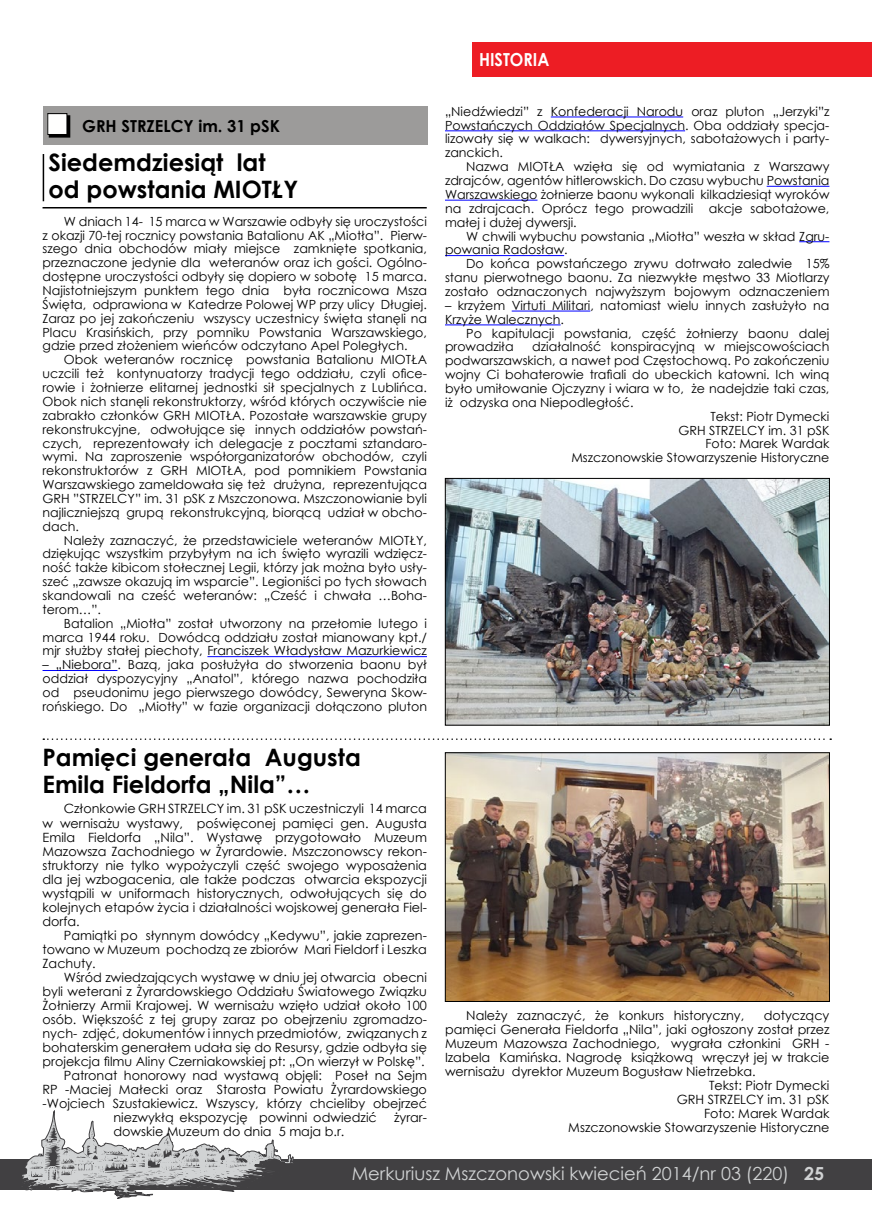
<style>
.page{position:relative;width:872px;height:1212px;background:#fff}
.page>*{position:absolute;margin:0;border:0;box-sizing:border-box;transform-origin:0 0}
.t1{font:700 24px/26.4px "Century Gothic";color:#000}
.t2{font:18px "Century Gothic";color:#d1d3d4}
.t3{font:700 18px "Century Gothic";color:#fff;scale:.9 1}
.t4{font:700 16.5px "Century Gothic";color:#000}
.t5{font:12.75px/14.1px "Century Gothic";color:#000;text-align:justify}
.t6{font:12.6px/13.8px "Century Gothic";color:#000;text-align:justify}
.s1{font-weight:700}
</style>
<div class="page">
<div style="left:472px;top:43px;width:400px;height:34px;background:#ed1d24"></div>
<div style="left:0;top:1159px;width:872px;height:30px;background:#414042"></div>
<svg style="left:21px;top:1110px;width:273px;height:88px"></svg>
<hr style="left:207px;top:656px;width:220px;height:1px;background:#00f">
<hr style="left:43px;top:670px;width:74px;height:1px;background:#00f">
<hr style="left:551px;top:117px;width:132px;height:1px;background:#00f">
<hr style="left:445px;top:130px;width:240px;height:1px;background:#00f">
<hr style="left:766px;top:186px;width:63px;height:1px;background:#00f">
<hr style="left:445px;top:200px;width:92px;height:1px;background:#00f">
<hr style="left:799px;top:241px;width:30px;height:1px;background:#00f">
<hr style="left:445px;top:255px;width:119px;height:1px;background:#00f">
<hr style="left:512px;top:311px;width:78px;height:1px;background:#00f">
<hr style="left:445px;top:324px;width:115px;height:1px;background:#00f">
<img style="left:447px;top:480px;width:381px;height:243px">
<div style="left:445px;top:478px;width:385px;height:247px;border:1px solid #000"></div>
<img style="left:447px;top:754px;width:381px;height:246px">
<div style="left:445px;top:752px;width:385px;height:250px;border:1px solid #000"></div>
<svg style="left:43px;top:738px;width:788px;height:2px"></svg>
<div style="left:44px;top:106px;width:384px;height:39px;background:#9c9b9a"></div>
<div style="left:49px;top:115px;width:21px;height:23px;border:2px solid #000"></div>
<div style="left:48px;top:114px;width:19px;height:20px;background:#fffffe"></div>
<div style="left:47px;top:113px;width:20px;height:22px;border:1px solid #000"></div>
<hr style="left:43px;top:154px;width:1px;height:47px;background:#000">
<hr style="left:43px;top:207px;width:384px;height:1px;background:#000">
<h3 class="t4" style="left:82px;top:114px;width:199px">GRH STRZELCY im. 31 pSK</h3>
<h1 class="t1" style="left:49px;top:148px;width:251px">Siedemdziesiąt lat od powstania MIOTŁY</h1>
<p class="t6" style="left:43px;top:214px;width:386px;text-indent:21px">W dniach 14- 15 marca w Warszawie odbyły się uroczystości z okazji 70-tej rocznicy powstania Batalionu AK „Miotła”. Pierw&shy;szego dnia obchodów miały miejsce zamknięte spotkania, przeznaczone jedynie dla weteranów oraz ich gości. Ogólno&shy;dostępne uroczystości odbyły się dopiero w sobotę 15 marca.<br>Najistotniejszym punktem tego dnia była rocznicowa Msza Święta, odprawiona w Katedrze Polowej WP przy ulicy Długiej.<br>Zaraz po jej zakończeniu wszyscy uczestnicy święta stanęli na Placu Krasińskich, przy pomniku Powstania Warszawskiego, gdzie przed złożeniem wieńców odczytano Apel Poległych.</p>
<p class="t6" style="left:43px;top:353px;width:386px;text-indent:21px">Obok weteranów rocznicę powstania Batalionu MIOTŁA uczcili też kontynuatorzy tradycji tego oddziału, czyli ofice&shy;rowie i żołnierze elitarnej jednostki sił specjalnych z Lublińca.<br>Obok nich stanęli rekonstruktorzy, wśród których oczywiście nie zabrakło członków GRH MIOTŁA. Pozostałe warszawskie grupy rekonstrukcyjne, odwołujące się innych oddziałów powstań&shy;czych, reprezentowały ich delegacje z pocztami sztandaro&shy;wymi. Na zaproszenie współorganizatorów obchodów, czyli rekonstruktorów z GRH MIOTŁA, pod pomnikiem Powstania Warszawskiego zameldowała się też drużyna, reprezentująca GRH ”STRZELCY” im. 31 pSK z Mszczonowa. Mszczonowianie byli najliczniejszą grupą rekonstrukcyjną, biorącą udział w obcho&shy;dach.</p>
<p class="t6" style="left:43px;top:533px;width:386px;text-indent:21px">Należy zaznaczyć, że przedstawiciele weteranów MIOTŁY, dziękując wszystkim przybyłym na ich święto wyrazili wdzięcz&shy;ność także kibicom stołecznej Legii, którzy jak można było usły&shy;szeć „zawsze okazują im wsparcie”. Legioniści po tych słowach skandowali na cześć weteranów: „Cześć i chwała …Boha&shy;terom…”.</p>
<p class="t6" style="left:43px;top:616px;width:386px;text-indent:21px">Batalion „Miotła” został utworzony na przełomie lutego i marca 1944 roku. Dowódcą oddziału został mianowany kpt./ mjr służby stałej piechoty, Franciszek Władysław Mazurkiewicz</p>
<p class="t6" style="left:43px;top:658px;width:386px">– „Niebora”. Bazą, jaka posłużyła do stworzenia baonu był oddział dyspozycyjny „Anatol”, którego nazwa pochodziła od pseudonimu jego pierwszego dowódcy, Seweryna Skow&shy;rońskiego. Do „Miotły” w fazie organizacji dołączono pluton</p>
<h1 class="t1" style="left:43px;top:743px;width:320px">Pamięci generała Augusta<br>Emila Fieldorfa „Nila”…</h1>
<p class="t5" style="left:43px;top:802px;width:386px;text-indent:21px">Członkowie GRH STRZELCY im. 31 pSK uczestniczyli 14 marca w wernisażu wystawy, poświęconej pamięci gen. Augusta Emila Fieldorfa „Nila”. Wystawę przygotowało Muzeum Mazowsza Zachodniego w Żyrardowie. Mszczonowscy rekon&shy;struktorzy nie tylko wypożyczyli część swojego wyposażenia dla jej wzbogacenia, ale także podczas otwarcia ekspozycji wystąpili w uniformach historycznych, odwołujących się do kolejnych etapów życia i działalności wojskowej generała Fiel&shy;dorfa.</p>
<p class="t5" style="left:43px;top:928px;width:386px;text-indent:21px">Pamiątki po słynnym dowódcy „Kedywu”, jakie zaprezen&shy;towano w Muzeum pochodzą ze zbiorów Mari Fieldorf i Leszka Zachuty.</p>
<p class="t5" style="left:64px;top:970px;width:365px">Wśród zwiedzających wystawę w dniu jej otwarcia obecni</p>
<p class="t5" style="left:43px;top:984px;width:386px">byli weterani z Żyrardowskiego Oddziału Światowego Związku</p>
<p class="t5" style="left:43px;top:998px;width:386px">Żołnierzy Armii Krajowej. W wernisażu wzięło udział około 100</p>
<p class="t5" style="left:43px;top:1012px;width:386px">osób. Większość z tej grupy zaraz po obejrzeniu zgromadzo-</p>
<p class="t5" style="left:43px;top:1026px;width:386px">nych- zdjęć, dokumentów i innych przedmiotów, związanych z</p>
<p class="t5" style="left:43px;top:1040px;width:386px">bohaterskim generałem udała się do Resursy, gdzie odbyła się</p>
<p class="t5" style="left:43px;top:1054px;width:384px">projekcja filmu Aliny Czerniakowskiej pt: „On wierzył w Polskę”.</p>
<p class="t5" style="left:64px;top:1068px;width:365px">Patronat honorowy nad wystawą objęli: Poseł na Sejm</p>
<p class="t5" style="left:43px;top:1082px;width:386px">RP -Maciej Małecki oraz Starosta Powiatu Żyrardowskiego</p>
<p class="t5" style="left:43px;top:1096px;width:386px">-Wojciech Szustakiewicz. Wszyscy, którzy chcieliby obejrzeć</p>
<p class="t5" style="left:113px;top:1110px;width:265px">niezwykłą ekspozycję powinni odwiedzić</p>
<p class="t5" style="left:394px;top:1110px;width:34px">żyrar-</p>
<p class="t5" style="left:113px;top:1124px;width:232px">dowskie Muzeum do dnia 5 maja b.r.</p>
<h2 class="t3" style="left:479px;top:46px;width:80px">HISTORIA</h2>
<p class="t6" style="left:445px;top:104px;width:386px">„Niedźwiedzi” z Konfederacji Narodu oraz pluton „Jerzyki”z Powstańczych Oddziałów Specjalnych. Oba oddziały specja&shy;lizowały się w walkach: dywersyjnych, sabotażowych i party&shy;zanckich.</p>
<p class="t6" style="left:445px;top:160px;width:386px;text-indent:21px">Nazwa MIOTŁA wzięła się od wymiatania z Warszawy zdrajców, agentów hitlerowskich. Do czasu wybuchu Powstania Warszawskiego żołnierze baonu wykonali kilkadziesiąt wyroków na zdrajcach. Oprócz tego prowadzili akcje sabotażowe, małej i dużej dywersji.</p>
<p class="t6" style="left:445px;top:229px;width:386px;text-indent:21px">W chwili wybuchu powstania „Miotła” weszła w skład Zgru&shy;powania Radosław.</p>
<p class="t6" style="left:445px;top:257px;width:386px;text-indent:21px">Do końca powstańczego zrywu dotrwało zaledwie 15% stanu pierwotnego baonu. Za niezwykłe męstwo 33 Miotlarzy zostało odznaczonych najwyższym bojowym odznaczeniem</p>
<p class="t6" style="left:445px;top:298px;width:386px">– krzyżem Virtuti Militari, natomiast wielu innych zasłużyło na<br>Krzyże Walecznych.</p>
<p class="t6" style="left:445px;top:326px;width:386px;text-indent:21px">Po kapitulacji powstania, część żołnierzy baonu dalej prowadziła</p>
<p class="t6" style="left:532px;top:340px;width:299px">działalność konspiracyjną w miejscowościach</p>
<p class="t6" style="left:445px;top:354px;width:386px">podwarszawskich, a nawet pod Częstochową. Po zakończeniu</p>
<p class="t6" style="left:445px;top:367px;width:386px">wojny Ci bohaterowie trafiali do ubeckich katowni. Ich winą</p>
<p class="t6" style="left:445px;top:381px;width:386px">było umiłowanie Ojczyzny i wiara w to, że nadejdzie taki czas,</p>
<p class="t6" style="left:445px;top:395px;width:190px">iż odzyska ona Niepodległość.</p>
<p class="t6" style="left:710px;top:409px;width:120px">Tekst: Piotr Dymecki</p>
<p class="t6" style="left:678px;top:423px;width:152px">GRH STRZELCY im. 31 pSK</p>
<p class="t6" style="left:705px;top:437px;width:125px">Foto: Marek Wardak</p>
<p class="t6" style="left:571px;top:451px;width:259px">Mszczonowskie Stowarzyszenie Historyczne</p>
<p class="t5" style="left:466px;top:1008px;width:279px">Należy zaznaczyć, że konkurs historyczny,</p>
<p class="t5" style="left:763px;top:1008px;width:67px">dotyczący</p>
<p class="t5" style="left:445px;top:1022px;width:386px">pamięci Generała Fieldorfa „Nila”, jaki ogłoszony został przez</p>
<p class="t5" style="left:445px;top:1036px;width:386px">Muzeum Mazowsza Zachodniego, wygrała członkini GRH -</p>
<p class="t5" style="left:445px;top:1050px;width:386px">Izabela Kamińska. Nagrodę książkową wręczył jej w trakcie</p>
<p class="t5" style="left:445px;top:1064px;width:312px">wernisażu dyrektor Muzeum Bogusław Nietrzebka.</p>
<p class="t5" style="left:709px;top:1078px;width:122px">Tekst: Piotr Dymecki</p>
<p class="t5" style="left:676px;top:1092px;width:154px">GRH STRZELCY im. 31 pSK</p>
<p class="t5" style="left:704px;top:1106px;width:127px">Foto: Marek Wardak</p>
<p class="t5" style="left:568px;top:1120px;width:263px">Mszczonowskie Stowarzyszenie Historyczne</p>
<h2 class="t2" style="left:352px;top:1161px;width:474px">Merkuriusz Mszczonowski kwiecień 2014/nr 03 (220) <span class="s1">25</span></h2>
</div>
